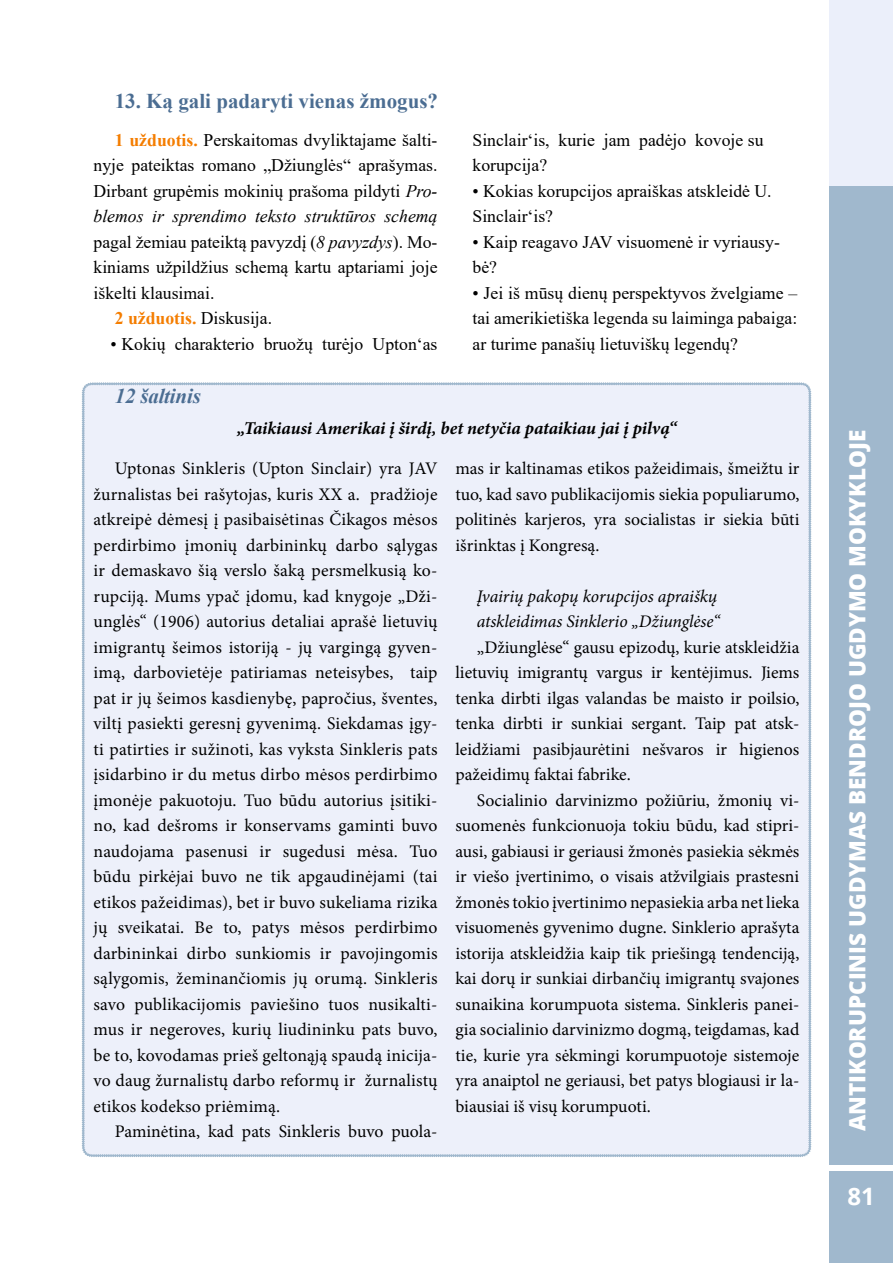
<style>
.page{position:relative;width:893px;height:1263px;background:#fff}
.page>*{position:absolute;margin:0;border:0;box-sizing:border-box;transform-origin:0 0}
.t1{font:700 24px "Open Sans";color:#fff}
.t2{font:800 22.5px "Open Sans";color:#fff}
.t3{font:700 21px "Times New Roman";color:#4b6d92}
.t4{font:italic 700 21px "Times New Roman";letter-spacing:-.01em;color:#4b6d92}
.t5{font:italic 700 18px "Minion Pro";letter-spacing:-.005em;color:#000}
.t6{font:17.7px/25.5px "Minion Pro";color:#000;text-align:justify}
.t7{font:17.7px/25.5px "Times New Roman";color:#000}
.t8{font:italic 17.7px/25.5px "Minion Pro";letter-spacing:-.01em;color:#000}
.t9{font:italic 17.7px "Times New Roman";color:#000}
.t10{font:700 17.7px "Times New Roman";color:#f47d00}
.s1{font-weight:700;color:#f47d00}
.s2{font-style:italic}
.s3{font-weight:400;color:#000}
</style>
<div class="page">
<div style="left:829px;top:0;width:64px;height:1263px;background:#a0b8cd"></div>
<div style="left:810px;top:1165px;width:83px;height:6px;background:#fff"></div>
<div style="left:829px;top:0;width:64px;height:185px;background:#ebeffa"></div>
<div style="left:82px;top:383px;width:729px;height:774px;background:#edf0fa"></div>
<p class="t3" style="left:115px;top:86px;width:325px">13. Ką gali padaryti vienas žmogus?</p>
<p class="t7" style="left:115px;top:126px;width:324px"><span class="s1">1 užduotis.</span> Perskaitomas dvyliktajame šalti-</p>
<p class="t7" style="left:94px;top:152px;width:345px">nyje pateiktas romano „Džiunglės“ aprašymas.</p>
<p class="t7" style="left:94px;top:177px;width:345px">Dirbant grupėmis mokinių prašoma pildyti <span class="s2">Pro-</span></p>
<p class="t9" style="left:94px;top:204px;width:345px">blemos ir sprendimo teksto struktūros schemą</p>
<p class="t7" style="left:94px;top:228px;width:345px">pagal žemiau pateiktą pavyzdį (<span class="s2">8 pavyzdys</span>). Mo-</p>
<p class="t7" style="left:94px;top:254px;width:345px">kiniams užpildžius schemą kartu aptariami joje</p>
<p class="t7" style="left:94px;top:279px;width:122px">iškelti klausimai.</p>
<p class="t10" style="left:115px;top:305px;width:159px">2 užduotis. <span class="s3">Diskusija.</span></p>
<p class="t7" style="left:111px;top:330px;width:328px">• Kokių charakterio bruožų turėjo Upton‘as</p>
<p class="t4" style="left:115px;top:381px;width:88px">12 šaltinis</p>
<p class="t7" style="left:472px;top:126px;width:293px">Sinclair‘is, kurie jam padėjo kovoje su korupcija?</p>
<p class="t7" style="left:472px;top:177px;width:301px">• Kokias korupcijos apraiškas atskleidė U.<br>Sinclair‘is?</p>
<p class="t7" style="left:472px;top:228px;width:309px">• Kaip reagavo JAV visuomenė ir vyriausy&shy;bė?</p>
<p class="t7" style="left:472px;top:279px;width:326px;text-align:justify">• Jei iš mūsų dienų perspektyvos žvelgiame – tai amerikietiška legenda su laiminga pabaiga: ar turime panašių lietuviškų legendų?</p>
<p class="t5" style="left:237px;top:415px;width:441px">„Taikiausi Amerikai į širdį, bet netyčia pataikiau jai į pilvą“</p>
<p class="t6" style="left:94px;top:456px;width:345px;text-indent:21px">Uptonas Sinkleris (Upton Sinclair) yra JAV žurnalistas bei rašytojas, kuris XX a. pradžioje atkreipė dėmesį į pasibaisėtinas Čikagos mėsos perdirbimo įmonių darbininkų darbo sąlygas ir demaskavo šią verslo šaką persmelkusią ko&shy;rupciją. Mums ypač įdomu, kad knygoje „Dži&shy;unglės“ (1906) autorius detaliai aprašė lietuvių imigrantų šeimos istoriją - jų vargingą gyven&shy;imą, darbovietėje patiriamas neteisybes, taip pat ir jų šeimos kasdienybę, papročius, šventes, viltį pasiekti geresnį gyvenimą. Siekdamas įgy&shy;ti patirties ir sužinoti, kas vyksta Sinkleris pats įsidarbino ir du metus dirbo mėsos perdirbimo įmonėje pakuotoju. Tuo būdu autorius įsitiki&shy;no, kad dešroms ir konservams gaminti buvo naudojama pasenusi ir sugedusi mėsa. Tuo būdu pirkėjai buvo ne tik apgaudinėjami (tai etikos pažeidimas), bet ir buvo sukeliama rizika jų sveikatai. Be to, patys mėsos perdirbimo darbininkai dirbo sunkiomis ir pavojingomis sąlygomis, žeminančiomis jų orumą. Sinkleris savo publikacijomis paviešino tuos nusikalti&shy;mus ir negeroves, kurių liudininku pats buvo, be to, kovodamas prieš geltonąją spaudą inicija&shy;vo daug žurnalistų darbo reformų ir žurnalistų etikos kodekso priėmimą.</p>
<p class="t6" style="left:115px;top:1119px;width:324px">Paminėtina, kad pats Sinkleris buvo puola-</p>
<p class="t6" style="left:455px;top:456px;width:345px">mas ir kaltinamas etikos pažeidimais, šmeižtu ir tuo, kad savo publikacijomis siekia populiarumo, politinės karjeros, yra socialistas ir siekia būti išrinktas į Kongresą.</p>
<p class="t8" style="left:477px;top:583px;width:245px">Įvairių pakopų korupcijos apraiškų atskleidimas Sinklerio „Džiunglėse“</p>
<p class="t6" style="left:455px;top:634px;width:345px;text-indent:21px">„Džiunglėse“ gausu epizodų, kurie atskleidžia lietuvių imigrantų vargus ir kentėjimus. Jiems tenka dirbti ilgas valandas be maisto ir poilsio, tenka dirbti ir sunkiai sergant. Taip pat atsk&shy;leidžiami pasibjaurėtini nešvaros ir higienos pažeidimų faktai fabrike.</p>
<p class="t6" style="left:455px;top:787px;width:345px;text-indent:21px">Socialinio darvinizmo požiūriu, žmonių vi&shy;suomenės funkcionuoja tokiu būdu, kad stipri&shy;ausi, gabiausi ir geriausi žmonės pasiekia sėkmės ir viešo įvertinimo, o visais atžvilgiais prastesni žmonės tokio įvertinimo nepasiekia arba net lieka visuomenės gyvenimo dugne. Sinklerio aprašyta istorija atskleidžia kaip tik priešingą tendenciją, kai dorų ir sunkiai dirbančių imigrantų svajones sunaikina korumpuota sistema. Sinkleris panei&shy;gia socialinio darvinizmo dogmą, teigdamas, kad tie, kurie yra sėkmingi korumpuotoje sistemoje yra anaiptol ne geriausi, bet patys blogiausi ir la&shy;biausiai iš visų korumpuoti.</p>
<p class="t2" style="left:840px;top:1131px;width:703px;rotate:-90deg">ANTIKORUPCINIS UGDYMAS BENDROJO UGDYMO MOKYKLOJE</p>
<h1 class="t1" style="left:847px;top:1179px;width:29px">81</h1>
</div>
